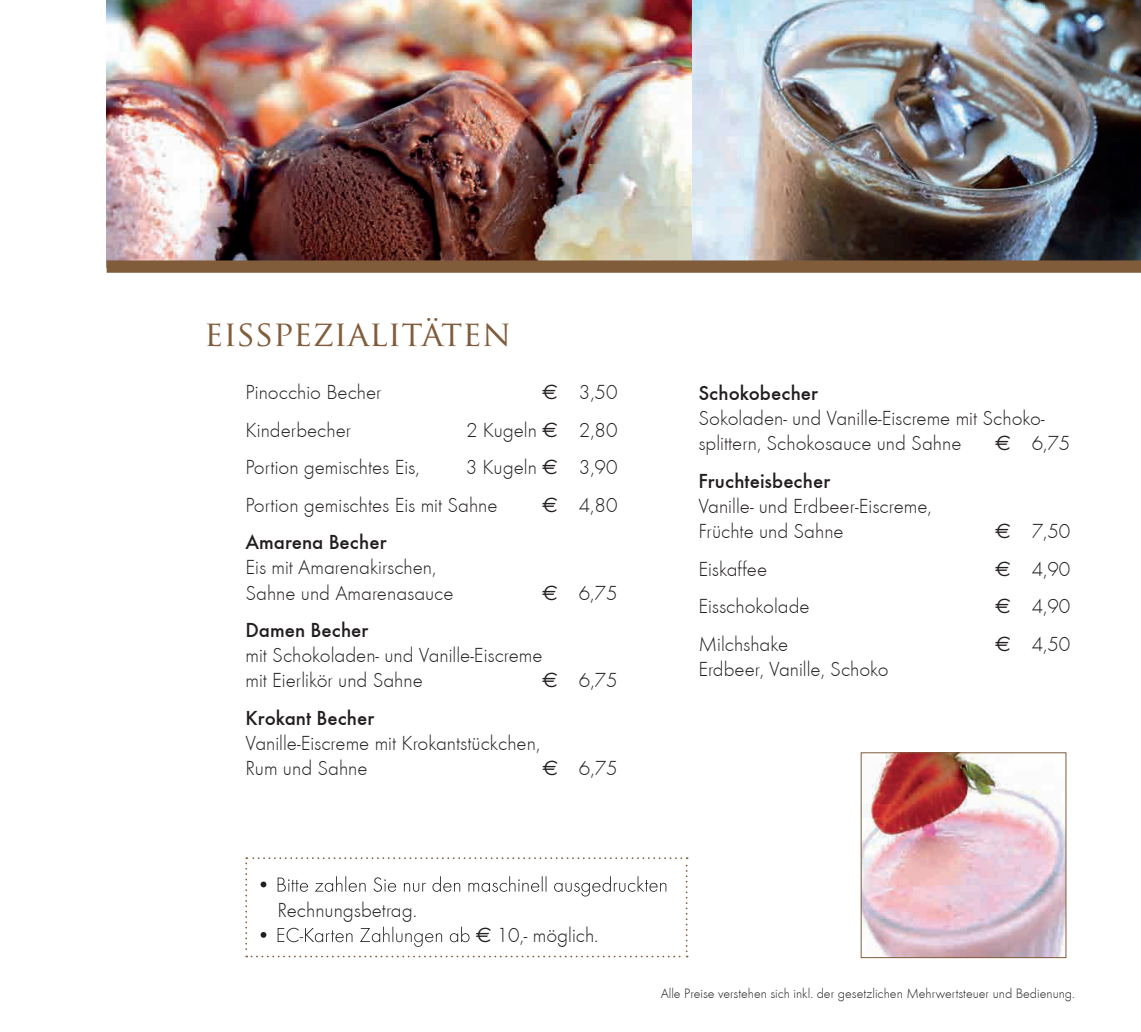
<style>
.page{position:relative;width:1141px;height:1032px;background:#fff}
.page>*{position:absolute;margin:0;border:0;box-sizing:border-box;transform-origin:0 0}
.t1{font:35px "Trajan Pro";color:#815c3b}
.t2{font:21px/25.2px "Futura T Light";color:#231f20}
.t3{font:21px "Futura T Medium";color:#231f20}
.t4{font:14px "Futura T Light";color:#231f20}
.s1{font-family:"Euro Sans"}
</style>
<div class="page">
<img style="left:107px;top:0;width:585px;height:260px">
<img style="left:692px;top:0;width:449px;height:260px">
<img style="left:863px;top:754px;width:201px;height:202px">
<div style="left:861px;top:752px;width:205px;height:206px;border:1px solid #815c3b"></div>
<div style="left:107px;top:260px;width:1034px;height:13px;background:#815c3b"></div>
<svg style="left:245px;top:857px;width:443px;height:100px"></svg>
<h1 class="t1" style="left:204px;top:311px;width:308px">EISSPEZIALITÄTEN</h1>
<p class="t2" style="left:246px;top:380px;width:138px">Pinocchio Becher</p>
<p class="t2" style="left:542px;top:380px;width:77px"><span class="s1">€</span> 3,50</p>
<p class="t2" style="left:246px;top:417px;width:107px">Kinderbecher</p>
<p class="t2" style="left:466px;top:417px;width:153px">2 Kugeln <span class="s1">€</span> 2,80</p>
<p class="t2" style="left:246px;top:455px;width:176px">Portion gemischtes Eis,</p>
<p class="t2" style="left:245px;top:449px;width:374px;line-height:37.4px;text-indent:220px">3 Kugeln <span class="s1">€</span> 3,90<br>Portion gemischtes Eis mit Sahne</p>
<p class="t2" style="left:542px;top:492px;width:77px"><span class="s1">€</span> 4,80</p>
<p class="t3" style="left:245px;top:530px;width:143px">Amarena Becher</p>
<p class="t2" style="left:245px;top:555px;width:210px">Eis mit Amarenakirschen,<br>Sahne und Amarenasauce</p>
<p class="t2" style="left:542px;top:580px;width:77px"><span class="s1">€</span> 6,75</p>
<p class="t3" style="left:245px;top:618px;width:124px">Damen Becher</p>
<p class="t2" style="left:245px;top:643px;width:299px">mit Schokoladen- und Vanille-Eiscreme mit Eierlikör und Sahne</p>
<p class="t2" style="left:542px;top:668px;width:77px"><span class="s1">€</span> 6,75</p>
<p class="t3" style="left:246px;top:705px;width:130px">Krokant Becher</p>
<p class="t2" style="left:246px;top:731px;width:296px">Vanille-Eiscreme mit Krokantstückchen,<br>Rum und Sahne</p>
<p class="t2" style="left:542px;top:756px;width:77px"><span class="s1">€</span> 6,75</p>
<p class="t3" style="left:698px;top:381px;width:121px">Schokobecher</p>
<p class="t2" style="left:698px;top:406px;width:348px">Sokoladen- und Vanille-Eiscreme mit Schoko&shy;splittern, Schokosauce und Sahne</p>
<p class="t2" style="left:995px;top:431px;width:77px"><span class="s1">€</span> 6,75</p>
<p class="t3" style="left:698px;top:468px;width:133px">Fruchteisbecher</p>
<p class="t2" style="left:698px;top:494px;width:235px">Vanille- und Erdbeer-Eiscreme,<br>Früchte und Sahne</p>
<p class="t2" style="left:995px;top:519px;width:77px"><span class="s1">€</span> 7,50</p>
<p class="t2" style="left:698px;top:556px;width:70px">Eiskaffee</p>
<p class="t2" style="left:995px;top:556px;width:77px"><span class="s1">€</span> 4,90</p>
<p class="t2" style="left:698px;top:594px;width:113px">Eisschokolade</p>
<p class="t2" style="left:995px;top:594px;width:77px"><span class="s1">€</span> 4,90</p>
<p class="t2" style="left:698px;top:631px;width:91px">Milchshake</p>
<p class="t2" style="left:995px;top:631px;width:77px"><span class="s1">€</span> 4,50</p>
<p class="t2" style="left:698px;top:656px;width:192px">Erdbeer, Vanille, Schoko</p>
<p class="t2" style="left:277px;top:897px;width:141px">Rechnungsbetrag.</p>
<p class="t2" style="left:476px;top:922px;width:124px"><span class="s1">€</span> 10,- möglich.</p>
<p class="t4" style="left:661px;top:985px;width:416px">Alle Preise verstehen sich inkl. der gesetzlichen Mehrwertsteuer und Bedienung.</p>
</div>
